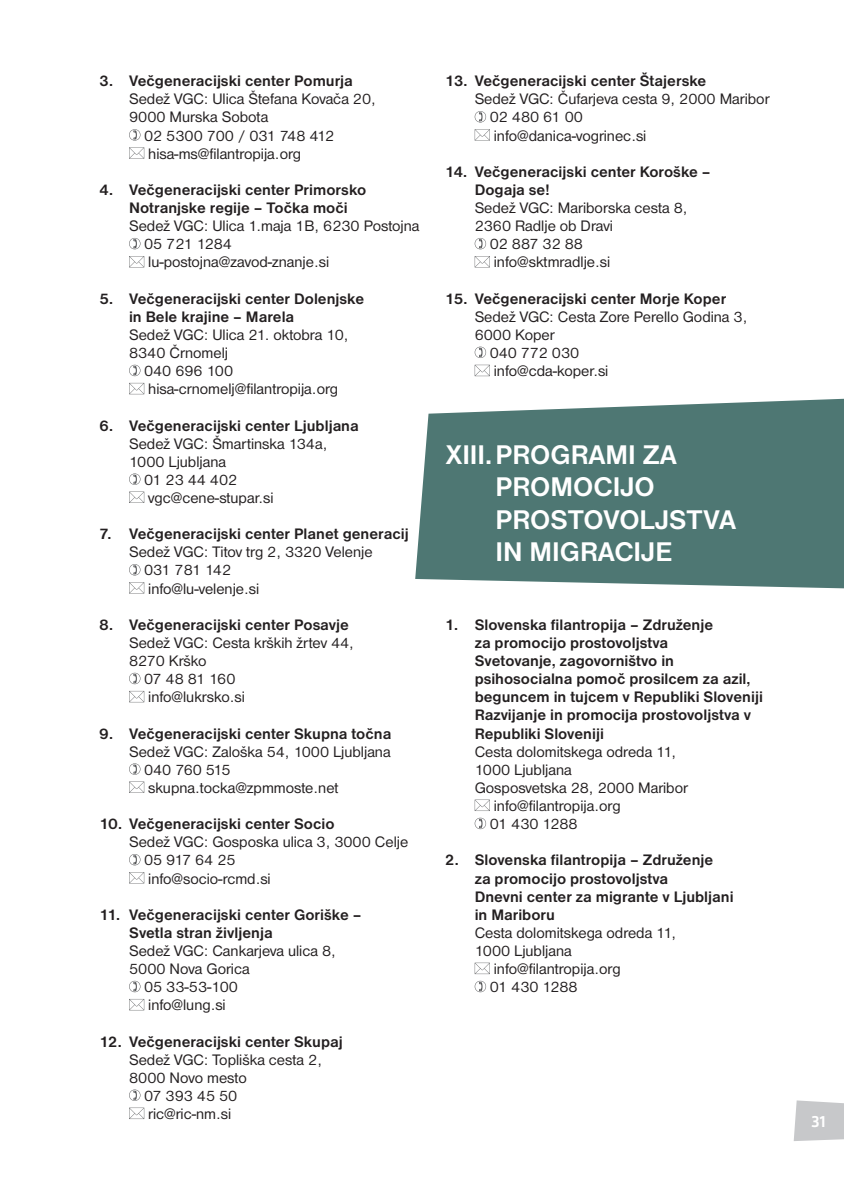
<style>
.page{position:relative;width:844px;height:1191px;background:#fff}
.page>*{position:absolute;margin:0;border:0;box-sizing:border-box;transform-origin:0 0}
.t1{font:700 28px/32.2px "Nimbus San DEE";color:#fff}
.t2{font:15.75px/18.2px "Nimbus San DEE";color:#231f20}
.t3{font:700 15.75px/18px "Nimbus San DEE";color:#231f20}
.t4{font:700 15.75px "Republika";color:#fff}
</style>
<div class="page">
<svg style="left:793px;top:1100px;width:50px;height:41px;background:#cccdcf"></svg>
<svg style="left:129px;top:129px;width:11px;height:12px"></svg>
<svg style="left:129px;top:147px;width:15px;height:12px"></svg>
<svg style="left:129px;top:238px;width:11px;height:11px"></svg>
<svg style="left:129px;top:256px;width:15px;height:11px"></svg>
<svg style="left:129px;top:365px;width:11px;height:11px"></svg>
<svg style="left:129px;top:383px;width:15px;height:11px"></svg>
<svg style="left:129px;top:473px;width:11px;height:12px"></svg>
<svg style="left:129px;top:491px;width:15px;height:12px"></svg>
<svg style="left:129px;top:564px;width:11px;height:11px"></svg>
<svg style="left:129px;top:582px;width:15px;height:11px"></svg>
<svg style="left:129px;top:673px;width:11px;height:11px"></svg>
<svg style="left:129px;top:691px;width:15px;height:11px"></svg>
<svg style="left:129px;top:763px;width:11px;height:11px"></svg>
<svg style="left:129px;top:781px;width:15px;height:12px"></svg>
<svg style="left:129px;top:854px;width:11px;height:11px"></svg>
<svg style="left:129px;top:872px;width:15px;height:11px"></svg>
<svg style="left:129px;top:980px;width:11px;height:12px"></svg>
<svg style="left:129px;top:999px;width:15px;height:11px"></svg>
<svg style="left:129px;top:1089px;width:11px;height:12px"></svg>
<svg style="left:129px;top:1107px;width:15px;height:12px"></svg>
<svg style="left:474px;top:111px;width:12px;height:11px"></svg>
<svg style="left:474px;top:129px;width:15px;height:12px"></svg>
<svg style="left:474px;top:238px;width:12px;height:11px"></svg>
<svg style="left:474px;top:256px;width:15px;height:11px"></svg>
<svg style="left:474px;top:347px;width:12px;height:11px"></svg>
<svg style="left:474px;top:365px;width:15px;height:11px"></svg>
<svg style="left:474px;top:799px;width:15px;height:12px"></svg>
<svg style="left:474px;top:817px;width:12px;height:12px"></svg>
<svg style="left:474px;top:962px;width:15px;height:12px"></svg>
<svg style="left:474px;top:980px;width:12px;height:12px"></svg>
<svg style="left:415px;top:399px;width:428px;height:189px;background:#5c817e"></svg>
<p class="t3" style="left:99px;top:72px;width:255px">3. Večgeneracijski center Pomurja</p>
<p class="t2" style="left:129px;top:90px;width:248px">Sedež VGC: Ulica Štefana Kovača 20,</p>
<p class="t2" style="left:129px;top:108px;width:141px">9000 Murska Sobota</p>
<p class="t2" style="left:144px;top:126px;width:191px">02 5300 700 / 031 748 412</p>
<p class="t2" style="left:148px;top:145px;width:154px">hisa-ms@filantropija.org</p>
<p class="t3" style="left:129px;top:181px;width:239px;text-indent:-30px">4. Večgeneracijski center Primorsko<br>Notranjske regije – Točka moči</p>
<p class="t2" style="left:144px;top:217px;width:277px;text-indent:-15px">Sedež VGC: Ulica 1.maja 1B, 6230 Postojna<br>05 721 1284<br>lu-postojna@zavod-znanje.si</p>
<p class="t3" style="left:129px;top:289px;width:236px;text-indent:-30px">5. Večgeneracijski center Dolenjske in Bele krajine – Marela</p>
<p class="t2" style="left:129px;top:326px;width:221px">Sedež VGC: Ulica 21. oktobra 10,</p>
<p class="t2" style="left:129px;top:344px;width:101px">8340 Črnomelj</p>
<p class="t2" style="left:144px;top:362px;width:90px">040 696 100</p>
<p class="t2" style="left:148px;top:380px;width:191px">hisa-crnomelj@filantropija.org</p>
<p class="t3" style="left:99px;top:416px;width:261px">6. Večgeneracijski center Ljubljana</p>
<p class="t2" style="left:129px;top:434px;width:200px">Sedež VGC: Šmartinska 134a,</p>
<p class="t2" style="left:129px;top:452px;width:98px">1000 Ljubljana</p>
<p class="t2" style="left:144px;top:471px;width:95px">01 23 44 402</p>
<p class="t2" style="left:148px;top:489px;width:127px">vgc@cene-stupar.si</p>
<p class="t3" style="left:99px;top:525px;width:311px">7. Večgeneracijski center Planet generacij</p>
<p class="t2" style="left:144px;top:543px;width:230px;text-indent:-15px">Sedež VGC: Titov trg 2, 3320 Velenje<br>031 781 142<br>info@lu-velenje.si</p>
<p class="t3" style="left:99px;top:616px;width:251px">8. Večgeneracijski center Posavje</p>
<p class="t2" style="left:129px;top:634px;width:226px">Sedež VGC: Cesta krških žrtev 44,</p>
<p class="t2" style="left:129px;top:652px;width:79px">8270 Krško</p>
<p class="t2" style="left:144px;top:670px;width:93px">07 48 81 160</p>
<p class="t2" style="left:148px;top:688px;width:98px">info@lukrsko.si</p>
<p class="t3" style="left:99px;top:724px;width:293px">9. Večgeneracijski center Skupna točna</p>
<p class="t2" style="left:144px;top:742px;width:248px;text-indent:-15px">Sedež VGC: Zaloška 54, 1000 Ljubljana<br>040 760 515 skupna.tocka@zpmmoste.net</p>
<p class="t3" style="left:99px;top:815px;width:237px">10. Večgeneracijski center Socio</p>
<p class="t2" style="left:144px;top:833px;width:266px;text-indent:-15px">Sedež VGC: Gosposka ulica 3, 3000 Celje<br>05 917 64 25<br>info@socio-rcmd.si</p>
<p class="t3" style="left:129px;top:905px;width:234px;text-indent:-30px">11. Večgeneracijski center Goriške –<br>Svetla stran življenja</p>
<p class="t2" style="left:129px;top:941px;width:208px">Sedež VGC: Cankarjeva ulica 8,</p>
<p class="t2" style="left:129px;top:960px;width:122px">5000 Nova Gorica</p>
<p class="t2" style="left:144px;top:978px;width:95px">05 33-53-100</p>
<p class="t2" style="left:148px;top:996px;width:79px">info@lung.si</p>
<p class="t3" style="left:99px;top:1032px;width:245px">12. Večgeneracijski center Skupaj</p>
<p class="t2" style="left:129px;top:1050px;width:194px">Sedež VGC: Topliška cesta 2,</p>
<p class="t2" style="left:129px;top:1068px;width:119px">8000 Novo mesto</p>
<p class="t2" style="left:144px;top:1086px;width:95px">07 393 45 50</p>
<p class="t2" style="left:148px;top:1104px;width:84px">ric@ric-nm.si</p>
<p class="t3" style="left:445px;top:72px;width:263px">13. Večgeneracijski center Štajerske</p>
<p class="t2" style="left:489px;top:90px;width:281px;text-indent:-15px">Sedež VGC: Čufarjeva cesta 9, 2000 Maribor<br>02 480 61 00<br>info@danica-vogrinec.si</p>
<p class="t3" style="left:474px;top:163px;width:237px;text-indent:-30px">14. Večgeneracijski center Koroške –<br>Dogaja se!</p>
<p class="t2" style="left:474px;top:199px;width:214px">Sedež VGC: Mariborska cesta 8,</p>
<p class="t2" style="left:474px;top:217px;width:140px">2360 Radlje ob Dravi</p>
<p class="t2" style="left:489px;top:235px;width:95px">02 887 32 88</p>
<p class="t2" style="left:493px;top:253px;width:118px">info@sktmradlje.si</p>
<p class="t3" style="left:445px;top:289px;width:283px">15. Večgeneracijski center Morje Koper</p>
<p class="t2" style="left:474px;top:308px;width:274px">Sedež VGC: Cesta Zore Perello Godina 3,</p>
<p class="t2" style="left:474px;top:326px;width:81px">6000 Koper</p>
<p class="t2" style="left:489px;top:344px;width:91px">040 772 030</p>
<p class="t2" style="left:493px;top:362px;width:116px">info@cda-koper.si</p>
<h1 class="t1" style="left:495px;top:439px;width:242px;text-indent:-50px">XIII.PROGRAMI ZA<br>PROMOCIJO<br>PROSTOVOLJSTVA<br>IN MIGRACIJE</h1>
<p class="t3" style="left:474px;top:616px;width:290px;text-indent:-30px">1. Slovenska filantropija – Združenje<br>za promocijo prostovoljstva<br>Svetovanje, zagovorništvo in psihosocialna pomoč prosilcem za azil, beguncem in tujcem v Republiki Sloveniji Razvijanje in promocija prostovoljstva v Republiki Sloveniji</p>
<p class="t2" style="left:474px;top:742px;width:203px">Cesta dolomitskega odreda 11,</p>
<p class="t2" style="left:474px;top:760px;width:98px">1000 Ljubljana</p>
<p class="t2" style="left:474px;top:778px;width:215px">Gosposvetska 28, 2000 Maribor</p>
<p class="t2" style="left:493px;top:797px;width:128px">info@filantropija.org</p>
<p class="t2" style="left:489px;top:815px;width:89px">01 430 1288</p>
<p class="t3" style="left:474px;top:851px;width:260px;text-indent:-30px">2. Slovenska filantropija – Združenje<br>za promocijo prostovoljstva<br>Dnevni center za migrante v Ljubljani in Mariboru</p>
<p class="t2" style="left:474px;top:923px;width:203px">Cesta dolomitskega odreda 11,</p>
<p class="t2" style="left:474px;top:941px;width:98px">1000 Ljubljana</p>
<p class="t2" style="left:493px;top:960px;width:128px">info@filantropija.org</p>
<p class="t2" style="left:489px;top:978px;width:89px">01 430 1288</p>
<p class="t4" style="left:811px;top:1109px;width:16px">31</p>
</div>
